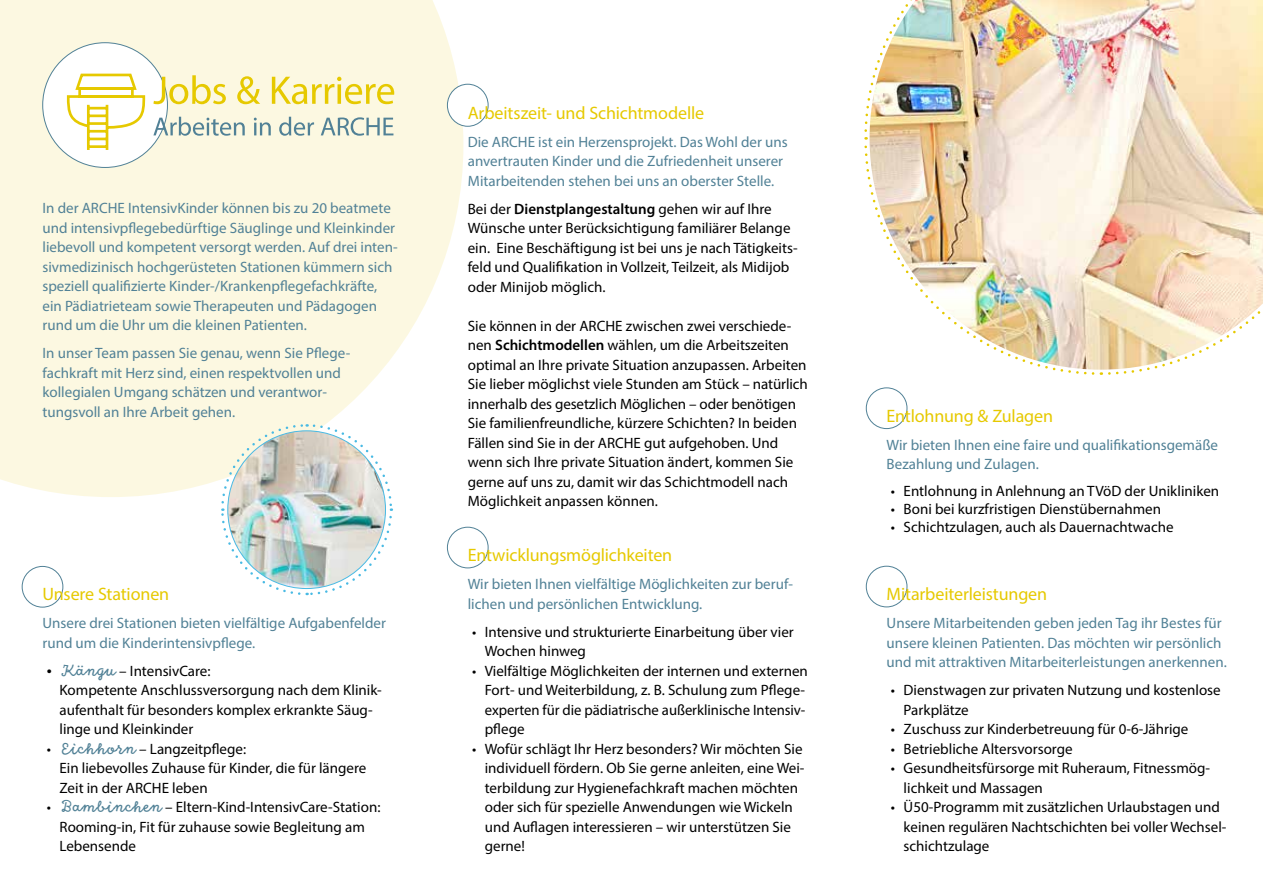
<style>
.page{position:relative;width:1263px;height:893px;background:#fff}
.page>*{position:absolute;margin:0;border:0;box-sizing:border-box;transform-origin:0 0}
.t1{font:18px "Myriad Pro";letter-spacing:-.01em;color:#e6c900}
.t2{font:15px/19.5px "Myriad Pro";color:#000}
.t3{font:15px/19.5px "Myriad Pro";color:#518196}
.s1{font-size:18px}
.s2{font-family:"Goodlife Script";font-size:18px;color:#518196}
.s3{font-weight:600}
</style>
<div class="page">
<svg style="left:0;top:0;width:463px;height:497px;background:#fcf8e3"></svg>
<div style="left:22px;top:566px;width:41px;height:41px;border:1px solid #518196;border-radius:50%"></div>
<div style="left:866px;top:566px;width:41px;height:41px;border:1px solid #518196;border-radius:50%"></div>
<div style="left:447px;top:527px;width:41px;height:41px;border:1px solid #518196;border-radius:50%"></div>
<div style="left:447px;top:84px;width:41px;height:42px;background:#fff;border-radius:50%"></div>
<div style="left:447px;top:84px;width:41px;height:42px;border:1px solid #518196;border-radius:50%"></div>
<div style="left:866px;top:388px;width:41px;height:41px;border:1px solid #518196;border-radius:50%"></div>
<img style="left:220px;top:423px;width:173px;height:173px">
<div style="left:43px;top:43px;width:124px;height:124px;background:#fff;border-radius:50%"></div>
<svg style="left:153px;top:75px;width:241px;height:29px;background:#f5eaa4"></svg>
<svg style="left:153px;top:117px;width:240px;height:19px;background:#ccd6cc"></svg>
<svg style="left:66px;top:73px;width:80px;height:80px"></svg>
<img style="left:869px;top:0;width:394px;height:370px">
<p class="t3" style="left:43px;top:198px;width:357px">In der ARCHE IntensivKinder können bis zu 20 beatmete und intensivpflegebedürftige Säuglinge und Kleinkinder liebevoll und kompetent versorgt werden. Auf drei inten&shy;sivmedizinisch hochgerüsteten Stationen kümmern sich speziell qualifizierte Kinder-/Krankenpflegefachkräfte, ein Pädiatrieteam sowie Therapeuten und Pädagogen rund um die Uhr um die kleinen Patienten.</p>
<p class="t3" style="left:43px;top:343px;width:309px">In unser Team passen Sie genau, wenn Sie Pflege&shy;fachkraft mit Herz sind, einen respektvollen und kollegialen Umgang schätzen und verantwor&shy;tungsvoll an Ihre Arbeit gehen.</p>
<p class="t1" style="left:43px;top:583px;width:128px">Unsere Stationen</p>
<p class="t3" style="left:43px;top:613px;width:345px">Unsere drei Stationen bieten vielfältige Aufgabenfelder rund um die Kinderintensivpflege.</p>
<p class="t2" style="left:60px;top:661px;width:324px;text-indent:-13px"><span class="s1">•</span> <span class="s2">Kängu</span> – IntensivCare:<br>Kompetente Anschlussversorgung nach dem Klinik&shy;aufenthalt für besonders komplex erkrankte Säug&shy;linge und Kleinkinder</p>
<p class="t2" style="left:60px;top:739px;width:308px;text-indent:-13px">• <span class="s2">Eichhorn</span> – Langzeitpflege:<br>Ein liebevolles Zuhause für Kinder, die für längere<br>Zeit in der ARCHE leben</p>
<p class="t2" style="left:60px;top:797px;width:322px;text-indent:-13px">• <span class="s2">Bambinchen</span> – Eltern-Kind-IntensivCare-Station:<br>Rooming-in, Fit für zuhause sowie Begleitung am<br>Lebensende</p>
<p class="t1" style="left:468px;top:102px;width:238px">Arbeitszeit- und Schichtmodelle</p>
<p class="t3" style="left:468px;top:132px;width:321px">Die ARCHE ist ein Herzensprojekt. Das Wohl der uns anvertrauten Kinder und die Zufriedenheit unserer<br>Mitarbeitenden stehen bei uns an oberster Stelle.</p>
<p class="t2" style="left:468px;top:199px;width:331px">Bei der <span class="s3">Dienstplangestaltung</span> gehen wir auf Ihre Wünsche unter Berücksichtigung familiärer Belange ein. Eine Beschäftigung ist bei uns je nach Tätigkeits&shy;feld und Qualifikation in Vollzeit, Teilzeit, als Midijob oder Minijob möglich.</p>
<p class="t2" style="left:468px;top:316px;width:342px">Sie können in der ARCHE zwischen zwei verschiede&shy;nen <span class="s3">Schichtmodellen</span> wählen, um die Arbeitszeiten optimal an Ihre private Situation anzupassen. Arbeiten Sie lieber möglichst viele Stunden am Stück – natürlich innerhalb des gesetzlich Möglichen – oder benötigen Sie familienfreundliche, kürzere Schichten? In beiden Fällen sind Sie in der ARCHE gut aufgehoben. Und wenn sich Ihre private Situation ändert, kommen Sie gerne auf uns zu, damit wir das Schichtmodell nach Möglichkeit anpassen können.</p>
<p class="t1" style="left:468px;top:544px;width:206px">Entwicklungsmöglichkeiten</p>
<p class="t3" style="left:468px;top:574px;width:327px">Wir bieten Ihnen vielfältige Möglichkeiten zur beruf&shy;lichen und persönlichen Entwicklung.</p>
<p class="t2" style="left:485px;top:622px;width:310px;text-indent:-13px">• Intensive und strukturierte Einarbeitung über vier<br>Wochen hinweg</p>
<p class="t2" style="left:485px;top:661px;width:325px;text-indent:-13px">• Vielfältige Möglichkeiten der internen und externen Fort- und Weiterbildung, z. B. Schulung zum Pflege&shy;experten für die pädiatrische außerklinische Intensiv&shy;pflege</p>
<p class="t2" style="left:485px;top:739px;width:321px;text-indent:-13px">• Wofür schlägt Ihr Herz besonders? Wir möchten Sie individuell fördern. Ob Sie gerne anleiten, eine Wei&shy;terbildung zur Hygienefachkraft machen möchten oder sich für spezielle Anwendungen wie Wickeln und Auflagen interessieren – wir unterstützen Sie gerne!</p>
<p class="t1" style="left:887px;top:405px;width:168px">Entlohnung &amp; Zulagen</p>
<p class="t3" style="left:887px;top:435px;width:333px">Wir bieten Ihnen eine faire und qualifikationsgemäße<br>Bezahlung und Zulagen.</p>
<p class="t2" style="left:891px;top:481px;width:330px">• Entlohnung in Anlehnung an TVöD der Unikliniken</p>
<p class="t2" style="left:891px;top:499px;width:272px">• Boni bei kurzfristigen Dienstübernahmen</p>
<p class="t2" style="left:891px;top:517px;width:284px">• Schichtzulagen, auch als Dauernachtwache</p>
<p class="t1" style="left:887px;top:583px;width:162px">Mitarbeiterleistungen</p>
<p class="t3" style="left:887px;top:613px;width:342px">Unsere Mitarbeitenden geben jeden Tag ihr Bestes für unsere kleinen Patienten. Das möchten wir persönlich und mit attraktiven Mitarbeiterleistungen anerkennen.</p>
<p class="t2" style="left:904px;top:680px;width:319px;text-indent:-13px">• Dienstwagen zur privaten Nutzung und kostenlose<br>Parkplätze</p>
<p class="t2" style="left:891px;top:719px;width:299px">• Zuschuss zur Kinderbetreuung für 0-6-Jährige</p>
<p class="t2" style="left:891px;top:739px;width:183px">• Betriebliche Altersvorsorge</p>
<p class="t2" style="left:904px;top:758px;width:308px;text-indent:-13px">• Gesundheitsfürsorge mit Ruheraum, Fitnessmög&shy;lichkeit und Massagen</p>
<p class="t2" style="left:904px;top:797px;width:324px;text-indent:-13px">• Ü50-Programm mit zusätzlichen Urlaubstagen und keinen regulären Nachtschichten bei voller Wechsel&shy;schichtzulage</p>
</div>
